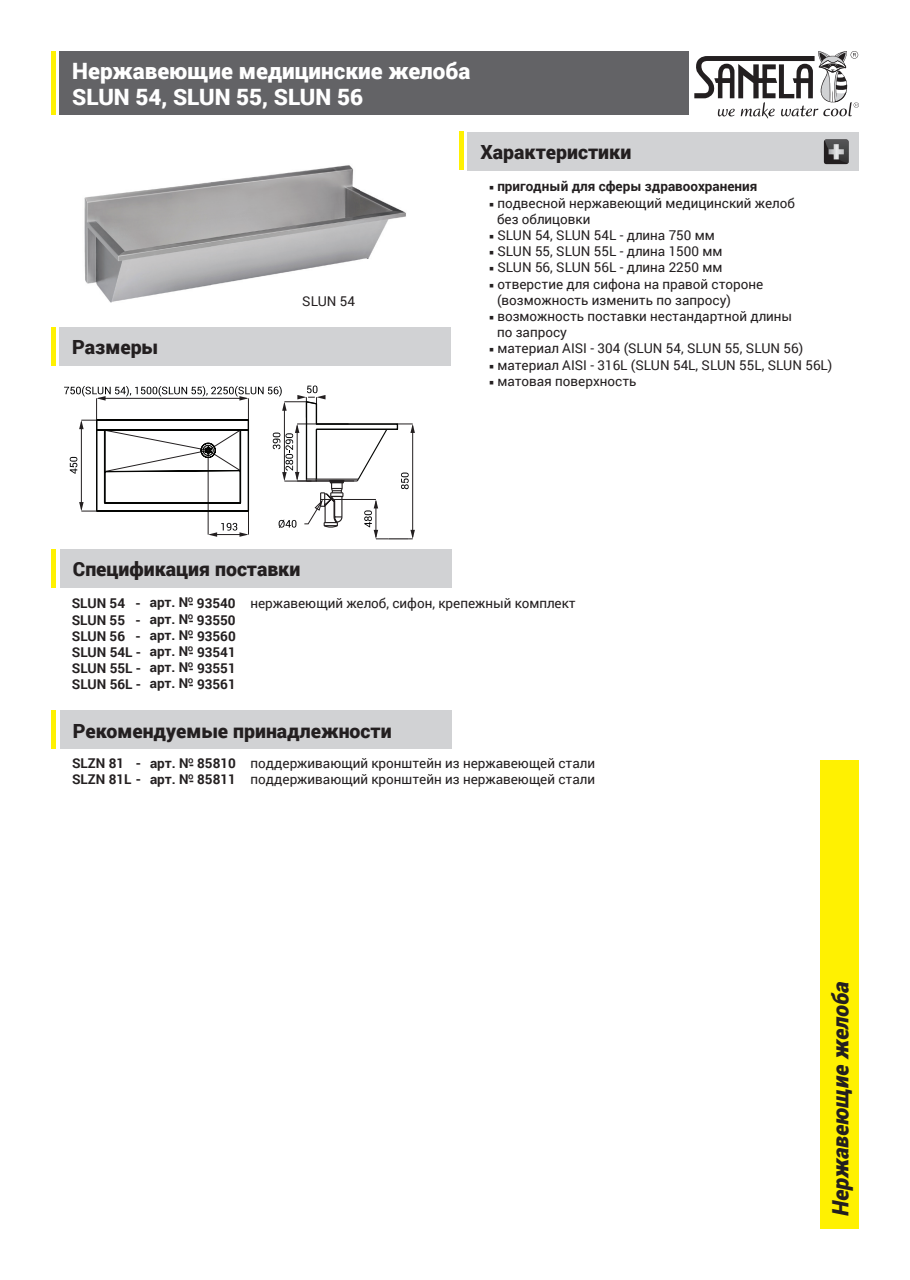
<style>
.page{position:relative;width:910px;height:1280px;background:#fff}
.page>*{position:absolute;margin:0;border:0;box-sizing:border-box;transform-origin:0 0}
.t1{font:900 22.5px/26.2px "Roboto";color:#fff}
.t2{font:italic 900 22.5px "Roboto";letter-spacing:-.005em;color:#231f20}
.t3{font:900 19.5px "Roboto";color:#231f20}
.t4{font:13.5px/16.2px "Roboto";color:#231f20}
.t5{font:700 13.5px/16.2px "Roboto";color:#231f20}
.s1{font-weight:400}
.s2{font-weight:700}
</style>
<div class="page">
<div style="left:60px;top:51px;width:629px;height:64px;background:#636366"></div>
<div style="left:468px;top:133px;width:391px;height:38px;background:#d1d2d4"></div>
<div style="left:60px;top:327px;width:391px;height:38px;background:#d1d2d4"></div>
<div style="left:821px;top:760px;width:38px;height:469px;background:#fff101"></div>
<svg style="left:694px;top:51px;width:165px;height:68px"></svg>
<hr style="left:51px;top:51px;width:4px;height:64px;background:#fff101">
<hr style="left:51px;top:327px;width:4px;height:38px;background:#fff101">
<hr style="left:459px;top:132px;width:4px;height:38px;background:#fff101">
<div style="left:60px;top:550px;width:391px;height:38px;background:#d1d2d4"></div>
<hr style="left:52px;top:550px;width:4px;height:38px;background:#fff101">
<svg style="left:64px;top:385px;width:351px;height:155px"></svg>
<img style="left:84px;top:165px;width:322px;height:138px">
<div style="left:824px;top:139px;width:24px;height:25px;background:#231f20;border-radius:3px"></div>
<svg style="left:825px;top:139px;width:23px;height:24px"></svg>
<div style="left:60px;top:710px;width:391px;height:38px;background:#d1d2d4"></div>
<hr style="left:52px;top:710px;width:4px;height:38px;background:#fff101">
<h1 class="t1" style="left:72px;top:57px;width:400px">Нержавеющие медицинские желоба<br>SLUN 54, SLUN 55, SLUN 56</h1>
<h2 class="t3" style="left:72px;top:333px;width:87px">Размеры</h2>
<p class="t4" style="left:302px;top:292px;width:54px">SLUN 54</p>
<h2 class="t3" style="left:480px;top:139px;width:152px">Характеристики</h2>
<p class="t5" style="left:489px;top:178px;width:270px">○ пригодный для сферы здравоохранения</p>
<p class="t4" style="left:497px;top:194px;width:299px;text-indent:-8px">○ подвесной нержавеющий медицинский желоб без oблицoвки</p>
<p class="t4" style="left:489px;top:227px;width:227px">○ SLUN 54, SLUN 54L - длина 750 мм</p>
<p class="t4" style="left:489px;top:243px;width:235px">○ SLUN 55, SLUN 55L - длина 1500 мм</p>
<p class="t4" style="left:489px;top:259px;width:235px">○ SLUN 56, SLUN 56L - длина 2250 мм</p>
<p class="t4" style="left:497px;top:275px;width:268px;text-indent:-8px">○ отверстие для сифона на правой стороне (возможность изменить пo запрoсу)</p>
<p class="t4" style="left:497px;top:308px;width:297px;text-indent:-8px">○ возможность поставки нестандартной длины по запросу</p>
<p class="t4" style="left:489px;top:340px;width:316px">○ материал AISI - 304 (SLUN 54, SLUN 55, SLUN 56)</p>
<p class="t4" style="left:489px;top:356px;width:345px">○ материал AISI - 316L (SLUN 54L, SLUN 55L, SLUN 56L)</p>
<p class="t4" style="left:489px;top:372px;width:149px">○ матовая поверхность</p>
<h2 class="t3" style="left:73px;top:556px;width:229px">Спецификация поставки</h2>
<p class="t5" style="left:72px;top:595px;width:505px">SLUN 54 - арт. № 93540 <span class="s1">нержавеющий желоб, сифон, крепежный комплект<br></span>SLUN 55 - арт. № 93550<br>SLUN 56 - арт. № 93560<br>SLUN 54L - арт. № 93541<br>SLUN 55L - арт. № 93551<br>SLUN 56L - арт. № 93561</p>
<h2 class="t3" style="left:73px;top:717px;width:320px">Рекомендуемые принадлежности</h2>
<p class="t4" style="left:72px;top:755px;width:524px"><span class="s2">SLZN 81 - арт. № 85810</span> поддерживающий кронштейн из нержавеющей стали<br><span class="s2">SLZN 81L - арт. № 85811</span> поддерживающий кронштейн из нержавеющей стали</p>
<h1 class="t2" style="left:825px;top:1216px;width:236px;rotate:-90deg">Нержавеющие желоба</h1>
</div>
